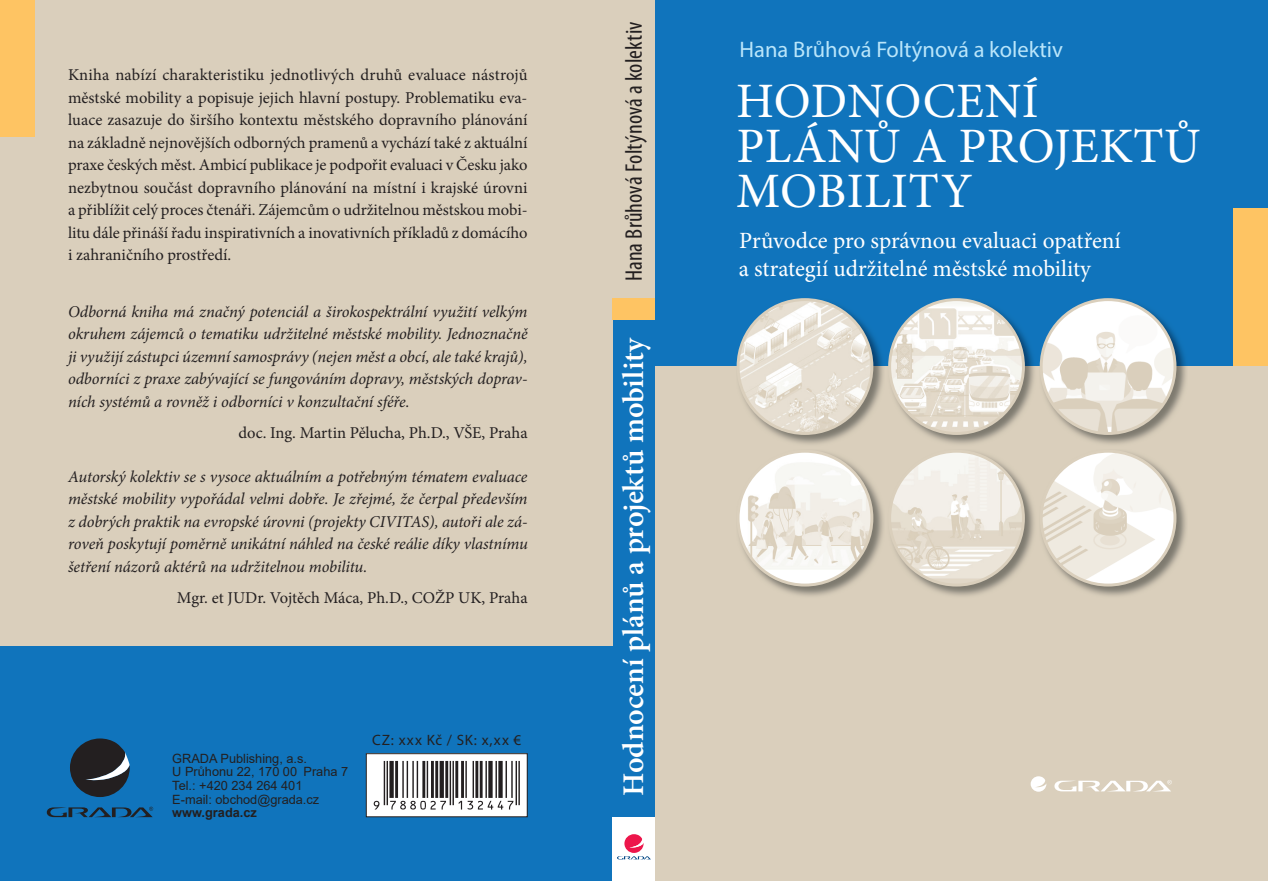
<style>
.page{position:relative;width:1268px;height:881px;background:#fff}
.page>*{position:absolute;margin:0;border:0;box-sizing:border-box;transform-origin:0 0}
.t1{font:49.5px/45px "Minion Pro";letter-spacing:.005em;color:#fff}
.t2{font:600 30px "Minion Pro";letter-spacing:-.01em;color:#fff}
.t3{font:condensed 24px "Myriad Pro";letter-spacing:.005em;color:#231f20}
.t4{font:23.25px/27.9px "Minion Pro";color:#fff}
.t5{font:22.5px "Myriad Pro";color:#b9e5fa}
.t6{font:16.5px/22.5px "Minion Pro";color:#231f20;text-align:justify}
.t7{font:italic 16.5px/22.5px "Minion Pro";letter-spacing:-.01em;color:#231f20;text-align:justify}
.t8{font:15px "Myriad Pro";letter-spacing:.075em;color:#231f20}
.t9{font:12.75px/13.6px "Arial";color:#231f20}
.t10{font:700 12.75px "Arial";color:#231f20}
</style>
<div class="page">
<div style="left:612px;top:319px;width:43px;height:497px;background:#1074bc"></div>
<div style="left:612px;top:0;width:43px;height:298px;background:#dacfbc"></div>
<div style="left:0;top:0;width:612px;height:880px;background:#dacfbc"></div>
<div style="left:0;top:646px;width:612px;height:234px;background:#1074bc"></div>
<div style="left:366px;top:753px;width:161px;height:63px;background:#fff"></div>
<div style="left:366px;top:753px;width:161px;height:63px;border:1px solid #231f20"></div>
<svg style="left:70px;top:738px;width:60px;height:58px"></svg>
<svg style="left:47px;top:806px;width:106px;height:10px"></svg>
<svg style="left:617px;top:834px;width:33px;height:25px"></svg>
<hr style="left:518px;top:760px;width:2px;height:44px;background:#231f20">
<hr style="left:515px;top:760px;width:2px;height:44px;background:#231f20">
<hr style="left:511px;top:760px;width:1px;height:37px;background:#231f20">
<hr style="left:505px;top:760px;width:2px;height:37px;background:#231f20">
<svg style="left:498px;top:760px;width:4px;height:37px"></svg>
<hr style="left:495px;top:760px;width:2px;height:37px;background:#231f20">
<svg style="left:488px;top:760px;width:4px;height:37px"></svg>
<hr style="left:485px;top:760px;width:2px;height:37px;background:#231f20">
<hr style="left:479px;top:760px;width:3px;height:37px;background:#231f20">
<hr style="left:475px;top:760px;width:3px;height:37px;background:#231f20">
<hr style="left:472px;top:760px;width:2px;height:37px;background:#231f20">
<hr style="left:465px;top:760px;width:2px;height:37px;background:#231f20">
<hr style="left:461px;top:760px;width:3px;height:37px;background:#231f20">
<hr style="left:455px;top:760px;width:3px;height:37px;background:#231f20">
<hr style="left:452px;top:760px;width:2px;height:44px;background:#231f20">
<hr style="left:449px;top:760px;width:2px;height:44px;background:#231f20">
<hr style="left:445px;top:760px;width:3px;height:37px;background:#231f20">
<div style="left:439px;top:760px;width:5px;height:37px;background:#231f20"></div>
<hr style="left:435px;top:760px;width:3px;height:37px;background:#231f20">
<hr style="left:431px;top:760px;width:3px;height:37px;background:#231f20">
<hr style="left:426px;top:760px;width:2px;height:37px;background:#231f20">
<hr style="left:422px;top:760px;width:3px;height:37px;background:#231f20">
<hr style="left:416px;top:760px;width:2px;height:37px;background:#231f20">
<hr style="left:412px;top:760px;width:2px;height:37px;background:#231f20">
<hr style="left:406px;top:760px;width:2px;height:37px;background:#231f20">
<hr style="left:402px;top:760px;width:1px;height:37px;background:#231f20">
<hr style="left:395px;top:760px;width:3px;height:37px;background:#231f20">
<svg style="left:389px;top:760px;width:4px;height:37px"></svg>
<hr style="left:386px;top:760px;width:2px;height:44px;background:#231f20">
<hr style="left:383px;top:760px;width:2px;height:44px;background:#231f20">
<svg style="left:373px;top:800px;width:140px;height:9px"></svg>
<div style="left:655px;top:0;width:612px;height:366px;background:#1074bc"></div>
<div style="left:655px;top:366px;width:612px;height:514px;background:#dacfbc"></div>
<div style="left:1233px;top:208px;width:34px;height:158px;background:#fec463"></div>
<div style="left:612px;top:298px;width:43px;height:21px;background:#fec463"></div>
<div style="left:0;top:0;width:34px;height:136px;background:#fec463"></div>
<svg style="left:1030px;top:776px;width:16px;height:15px"></svg>
<svg style="left:1054px;top:780px;width:117px;height:11px"></svg>
<img style="left:740px;top:298px;width:143px;height:146px">
<img style="left:738px;top:299px;width:133px;height:134px;border-radius:50%">
<div style="left:736px;top:298px;width:137px;height:137px;border:3px solid #dacfbc;border-radius:50%"></div>
<img style="left:759px;top:452px;width:124px;height:144px">
<svg style="left:738px;top:451px;width:133px;height:134px"></svg>
<img style="left:740px;top:454px;width:131px;height:120px">
<div style="left:736px;top:449px;width:137px;height:137px;border:3px solid #dacfbc;border-radius:50%"></div>
<img style="left:888px;top:298px;width:146px;height:146px">
<img style="left:889px;top:299px;width:134px;height:134px;border-radius:50%">
<div style="left:888px;top:298px;width:136px;height:137px;border:3px solid #dacfbc;border-radius:50%"></div>
<img style="left:893px;top:452px;width:141px;height:144px">
<img style="left:889px;top:451px;width:134px;height:134px;border-radius:50%">
<div style="left:888px;top:449px;width:136px;height:137px;border:3px solid #dacfbc;border-radius:50%"></div>
<img style="left:1063px;top:298px;width:123px;height:146px">
<svg style="left:1040px;top:299px;width:134px;height:134px"></svg>
<img style="left:1043px;top:315px;width:131px;height:118px">
<div style="left:1039px;top:298px;width:137px;height:137px;border:3px solid #dacfbc;border-radius:50%"></div>
<img style="left:1043px;top:452px;width:143px;height:144px">
<img style="left:1040px;top:451px;width:134px;height:134px;border-radius:50%">
<div style="left:1039px;top:449px;width:137px;height:137px;border:3px solid #dacfbc;border-radius:50%"></div>
<p class="t6" style="left:68px;top:65px;width:461px">Kniha nabízí charakteristiku jednotlivých druhů evaluace nástrojů městské mobility a popisuje jejich hlavní postupy. Problematiku eva&shy;luace zasazuje do širšího kontextu městského dopravního plánování na základně nejnovějších odborných pramenů a vychází také z aktuální praxe českých měst. Ambicí publikace je podpořit evaluaci v Česku jako nezbytnou součást dopravního plánování na místní i krajské úrovni a přiblížit celý proces čtenáři. Zájemcům o udržitelnou městskou mobi&shy;litu dále přináší řadu inspirativních a inovativních příkladů z domácího i zahraničního prostředí.</p>
<p class="t7" style="left:68px;top:301px;width:461px">Odborná kniha má značný potenciál a širokospektrální využití velkým okruhem zájemců o tematiku udržitelné městské mobility. Jednoznačně ji využijí zástupci územní samosprávy (nejen měst a obcí, ale také krajů), odborníci z praxe zabývající se fungováním dopravy, městských doprav&shy;ních systémů a rovněž i odborníci v konzultační sféře.</p>
<p class="t6" style="left:238px;top:422px;width:290px">doc. Ing. Martin Pělucha, Ph.D., VŠE, Praha</p>
<p class="t7" style="left:68px;top:466px;width:461px">Autorský kolektiv se s vysoce aktuálním a potřebným tématem evaluace městské mobility vypořádal velmi dobře. Je zřejmé, že čerpal především z dobrých praktik na evropské úrovni (projekty CIVITAS), autoři ale zá&shy;roveň poskytují poměrně unikátní náhled na české reálie díky vlastnímu šetření názorů aktérů na udržitelnou mobilitu.</p>
<p class="t6" style="left:177px;top:587px;width:352px">Mgr. et JUDr. Vojtěch Máca, Ph.D., COŽP UK, Praha</p>
<p class="t9" style="left:172px;top:751px;width:177px">GRADA Publishing, a.s.<br>U Průhonu 22, 170 00 Praha 7<br>Tel.: +420 234 264 401<br>E-mail: obchod@grada.cz</p>
<p class="t10" style="left:172px;top:805px;width:86px">www.grada.cz</p>
<p class="t8" style="left:372px;top:733px;width:151px">CZ: xxx Kč / SK: x,xx €</p>
<h3 class="t3" style="left:625px;top:281px;width:261px;rotate:-90deg">Hana Brůhová Foltýnová a kolektiv</h3>
<h2 class="t2" style="left:621px;top:795px;width:459px;rotate:-90deg">Hodnocení plánů a projektů mobility</h2>
<h3 class="t5" style="left:739px;top:41px;width:325px">Hana Brůhová Foltýnová a kolektiv</h3>
<h1 class="t1" style="left:735px;top:82px;width:466px">HODNOCENÍ<br>PLÁNŮ A PROJEKTŮ<br>MOBILITY</h1>
<h3 class="t4" style="left:738px;top:228px;width:383px">Průvodce pro správnou evaluaci opatření a strategií udržitelné městské mobility</h3>
</div>
